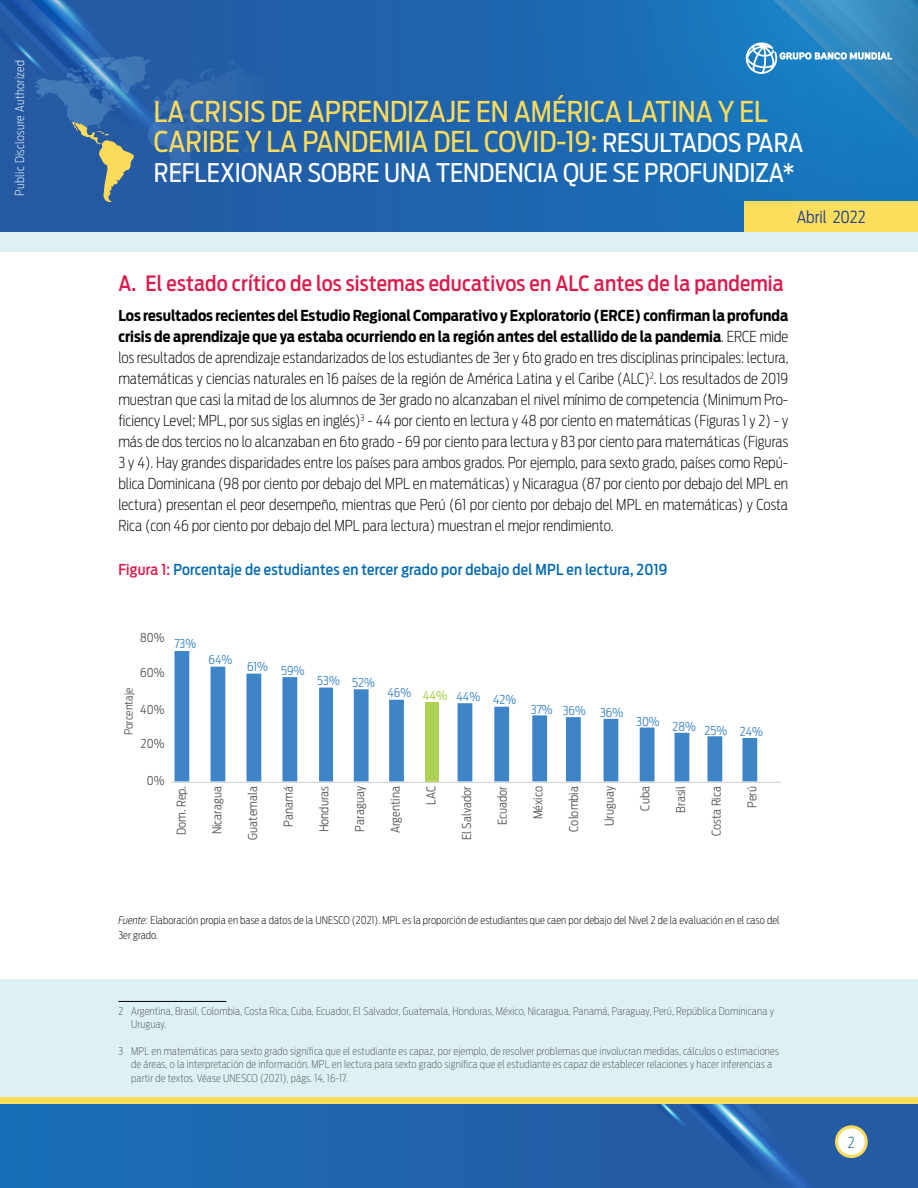
<style>
.page{position:relative;width:918px;height:1188px;background:#fff}
.page>*{position:absolute;margin:0;border:0;box-sizing:border-box;transform-origin:0 0}
.t1{font:28.5px/30px "Antenna Cond";color:#fcdb5c}
.t2{font:25.5px "Antenna Cond";color:#fff}
.t3{font:500 21px "Antenna Cond";letter-spacing:.01em;color:#da1c4d}
.t4{font:300 16.5px "Antenna Cond";color:#25408f}
.t5{font:200 15px/21px "Antenna Cond";color:#000;text-align:justify}
.t6{font:500 15px "Antenna Cond";letter-spacing:.015em;color:#046ab0}
.t7{font:200 15px "Antenna Cond";color:#005a7c}
.t8{font:300 12.15px "Antenna Cond";color:#595959}
.t9{font:300 12.15px "Antenna Cond";color:#3d85c6}
.t10{font:200 12px "Antenna Cond";letter-spacing:.03em;color:#fff}
.t11{font:300 11.25px "Antenna Cond";color:#595959}
.t12{font:200 10.5px/13.5px "Antenna Cond";letter-spacing:.015em;color:#58595b}
.t13{font:200 10.5px/15px "Antenna Cond";letter-spacing:.01em;color:#000}
.s1{font-size:25.5px;color:#fff}
.s2{font-weight:700}
.s3{color:#da1c4d}
.s4{font-weight:400;color:#aed253}
.s5{font-style:italic}
</style>
<div class="page">
<div style="left:0;top:1104px;width:918px;height:84px;background:linear-gradient(to bottom,#1e66ae,#1e66ae)"></div>
<div style="left:0;top:0;width:918px;height:233px;background:#2062ab"></div>
<svg style="left:0;top:202px;width:286px;height:31px"></svg>
<svg style="left:507px;top:0;width:237px;height:233px"></svg>
<svg style="left:0;top:0;width:254px;height:202px"></svg>
<div style="left:683px;top:0;width:235px;height:202px;background:#1a72b9"></div>
<div style="left:744px;top:201px;width:174px;height:32px;background:#fcde5c"></div>
<svg style="left:520px;top:1104px;width:350px;height:84px;background:#2c63a8"></svg>
<div style="left:0;top:1097px;width:918px;height:7px;background:#fcde5c"></div>
<svg style="left:702px;top:0;width:216px;height:199px;background:#237fbf"></svg>
<div style="left:0;top:233px;width:918px;height:864px;background:#ddf1f5"></div>
<div style="left:0;top:253px;width:918px;height:726px;background:#fff"></div>
<svg style="left:175px;top:651px;width:582px;height:131px"></svg>
<hr style="left:171px;top:782px;width:610px;height:1px;background:#d9d9d9">
<hr style="left:118px;top:1001px;width:108px;height:1px;background:#000">
<p class="t10" style="left:13px;top:196px;width:137px;rotate:-90deg">Public Disclosure Authorized</p>
<h1 class="t1" style="left:154px;top:97px;width:651px">LA CRISIS DE APRENDIZAJE EN AMÉRICA LATINA Y EL<br>CARIBE Y LA PANDEMIA DEL COVID-19: <span class="s1">RESULTADOS PARA</span></h1>
<h2 class="t2" style="left:154px;top:157px;width:642px">REFLEXIONAR SOBRE UNA TENDENCIA QUE SE PROFUNDIZA*</h2>
<p class="t4" style="left:797px;top:207px;width:70px">Abril 2022</p>
<h3 class="t3" style="left:118px;top:271px;width:667px">A. El estado crítico de los sistemas educativos en ALC antes de la pandemia</h3>
<p class="t5" style="left:118px;top:305px;width:672px"><span class="s2">Los resultados recientes del Estudio Regional Comparativo y Exploratorio (ERCE) confirman la profunda crisis de aprendizaje que ya estaba ocurriendo en la región antes del estallido de la pandemia</span>. ERCE mide los resultados de aprendizaje estandarizados de los estudiantes de 3er y 6to grado en tres disciplinas principales: lectura, matemáticas y ciencias naturales en 16 países de la región de América Latina y el Caribe (ALC)<sup>2</sup>. Los resultados de 2019 muestran que casi la mitad de los alumnos de 3er grado no alcanzaban el nivel mínimo de competencia (Minimum Pro&shy;ficiency Level; MPL, por sus siglas en inglés)<sup>3</sup> - 44 por ciento en lectura y 48 por ciento en matemáticas (Figuras 1 y 2) - y más de dos tercios no lo alcanzaban en 6to grado - 69 por ciento para lectura y 83 por ciento para matemáticas (Figuras 3 y 4). Hay grandes disparidades entre los países para ambos grados. Por ejemplo, para sexto grado, países como Repú&shy;blica Dominicana (98 por ciento por debajo del MPL en matemáticas) y Nicaragua (87 por ciento por debajo del MPL en lectura) presentan el peor desempeño, mientras que Perú (61 por ciento por debajo del MPL en matemáticas) y Costa Rica (con 46 por ciento por debajo del MPL para lectura) muestran el mejor rendimiento.</p>
<p class="t6" style="left:118px;top:560px;width:551px"><span class="s3">Figura 1:</span> Porcentaje de estudiantes en tercer grado por debajo del MPL en lectura, 2019</p>
<p class="t8" style="left:140px;top:631px;width:26px">80%</p>
<p class="t9" style="left:174px;top:637px;width:23px">73%</p>
<p class="t8" style="left:140px;top:665px;width:26px">60%</p>
<p class="t11" style="left:122px;top:735px;width:49px;rotate:-90deg">Porcentaje</p>
<p class="t8" style="left:140px;top:702px;width:26px">40%</p>
<p class="t9" style="left:209px;top:652px;width:25px">64%</p>
<p class="t9" style="left:247px;top:662px;width:59px">61% 59%</p>
<p class="t9" style="left:317px;top:674px;width:59px">53% 52%</p>
<p class="t9" style="left:387px;top:690px;width:130px">46% <span class="s4">44%</span> 44% 42%</p>
<p class="t9" style="left:531px;top:704px;width:94px">37% 36% 36%</p>
<p class="t9" style="left:636px;top:721px;width:128px">30% 28% 25% 24%</p>
<p class="t8" style="left:141px;top:737px;width:25px">20%</p>
<p class="t8" style="left:147px;top:773px;width:19px">0%</p>
<p class="t8" style="left:174px;top:835px;width:50px;rotate:-90deg">Dom. Rep.</p>
<p class="t8" style="left:210px;top:834px;width:50px;rotate:-90deg">Nicaragua</p>
<p class="t8" style="left:245px;top:840px;width:55px;rotate:-90deg">Guatemala</p>
<p class="t8" style="left:281px;top:827px;width:42px;rotate:-90deg">Panamá</p>
<p class="t8" style="left:317px;top:832px;width:48px;rotate:-90deg">Honduras</p>
<p class="t8" style="left:352px;top:832px;width:47px;rotate:-90deg">Paraguay</p>
<p class="t8" style="left:388px;top:833px;width:48px;rotate:-90deg">Argentina</p>
<p class="t8" style="left:424px;top:805px;width:20px;rotate:-90deg">LAC</p>
<p class="t8" style="left:459px;top:840px;width:55px;rotate:-90deg">El Salvador</p>
<p class="t8" style="left:495px;top:825px;width:41px;rotate:-90deg">Ecuador</p>
<p class="t8" style="left:531px;top:819px;width:35px;rotate:-90deg">México</p>
<p class="t8" style="left:567px;top:832px;width:47px;rotate:-90deg">Colombia</p>
<p class="t8" style="left:602px;top:826px;width:42px;rotate:-90deg">Uruguay</p>
<p class="t8" style="left:638px;top:811px;width:26px;rotate:-90deg">Cuba</p>
<p class="t8" style="left:674px;top:813px;width:28px;rotate:-90deg">Brasil</p>
<p class="t8" style="left:709px;top:836px;width:51px;rotate:-90deg">Costa Rica</p>
<p class="t8" style="left:745px;top:808px;width:23px;rotate:-90deg">Perú</p>
<p class="t13" style="left:118px;top:913px;width:663px"><span class="s5">Fuente:</span> Elaboración propia en base a datos de la UNESCO (2021). MPL es la proporción de estudiantes que caen por debajo del Nivel 2 de la evaluación en el caso del<br>3er grado.</p>
<p class="t12" style="left:131px;top:1004px;width:644px;text-indent:-13px">2 Argentina, Brasil, Colombia, Costa Rica, Cuba, Ecuador, El Salvador, Guatemala, Honduras, México, Nicaragua, Panamá, Paraguay, Perú, República Dominicana y<br>Uruguay.</p>
<p class="t12" style="left:131px;top:1044px;width:649px;text-indent:-13px">3 MPL en matemáticas para sexto grado significa que el estudiante es capaz, por ejemplo, de resolver problemas que involucran medidas, cálculos o estimaciones de áreas, o la interpretación de información. MPL en lectura para sexto grado significa que el estudiante es capaz de establecer relaciones y hacer inferencias a partir de textos. Véase UNESCO (2021), págs. 14, 16-17.</p>
<p class="t7" style="left:848px;top:1134px;width:8px">2</p>
</div>
